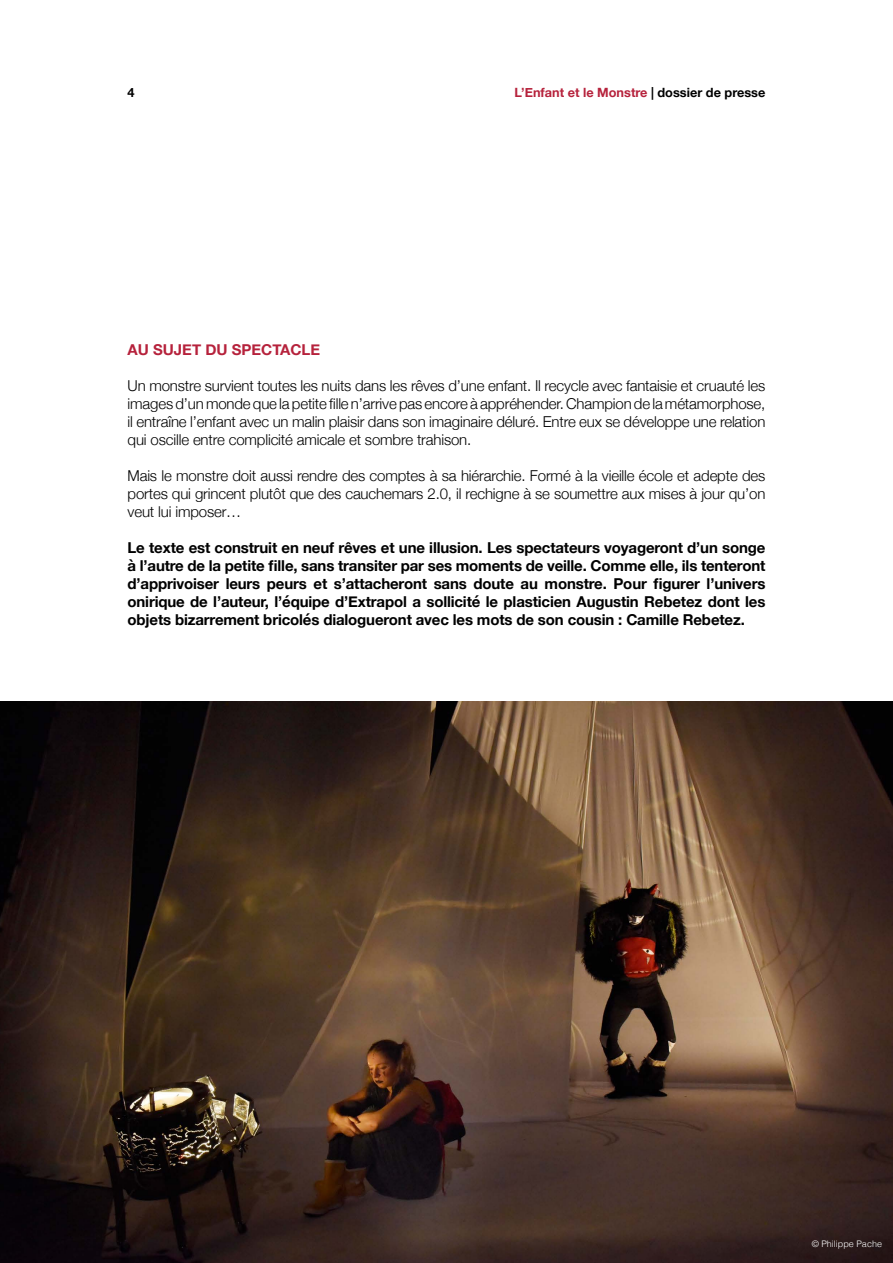
<style>
.page{position:relative;width:893px;height:1263px;background:#fff}
.page>*{position:absolute;margin:0;border:0;box-sizing:border-box;transform-origin:0 0}
.t1{font:300 15px/18px "Helvetica Neue";letter-spacing:-.01em;color:#000;text-align:justify}
.t2{font:700 15px/18px "Helvetica Neue";letter-spacing:-.01em;color:#000;text-align:justify}
.t3{font:700 15px "Helvetica Neue";color:#b6223c}
.t4{font:700 12.75px "Helvetica Neue";color:#b6223c}
.t5{font:700 12.75px "Helvetica Neue";color:#000}
.t6{font:300 9px "Helvetica";color:#fff}
.s1{color:#000}
</style>
<div class="page">
<img style="left:0;top:702px;width:893px;height:561px">
<p class="t5" style="left:128px;top:83px;width:9px">4</p>
<p class="t4" style="left:515px;top:83px;width:252px">L’Enfant et le Monstre <span class="s1">| dossier de presse</span></p>
<p class="t3" style="left:128px;top:338px;width:194px">AU SUJET DU SPECTACLE</p>
<p class="t1" style="left:128px;top:375px;width:639px">Un monstre survient toutes les nuits dans les rêves d’une enfant. Il recycle avec fantaisie et cruauté les images d’un monde que la petite fille n’arrive pas encore à appréhender. Champion de la métamorphose, il entraîne l’enfant avec un malin plaisir dans son imaginaire déluré. Entre eux se développe une relation qui oscille entre complicité amicale et sombre trahison.</p>
<p class="t1" style="left:128px;top:465px;width:639px">Mais le monstre doit aussi rendre des comptes à sa hiérarchie. Formé à la vieille école et adepte des portes qui grincent plutôt que des cauchemars 2.0, il rechigne à se soumettre aux mises à jour qu’on veut lui imposer…</p>
<p class="t2" style="left:128px;top:539px;width:639px">Le texte est construit en neuf rêves et une illusion. Les spectateurs voyageront d’un songe à l’autre de la petite fille, sans transiter par ses moments de veille. Comme elle, ils tenteront d’apprivoiser leurs peurs et s’attacheront sans doute au monstre. Pour figurer l’univers onirique de l’auteur, l’équipe d’Extrapol a sollicité le plasticien Augustin Rebetez dont les objets bizarrement bricolés dialogueront avec les mots de son cousin : Camille Rebetez.</p>
<p class="t6" style="left:812px;top:1236px;width:72px">© Philippe Pache</p>
</div>
